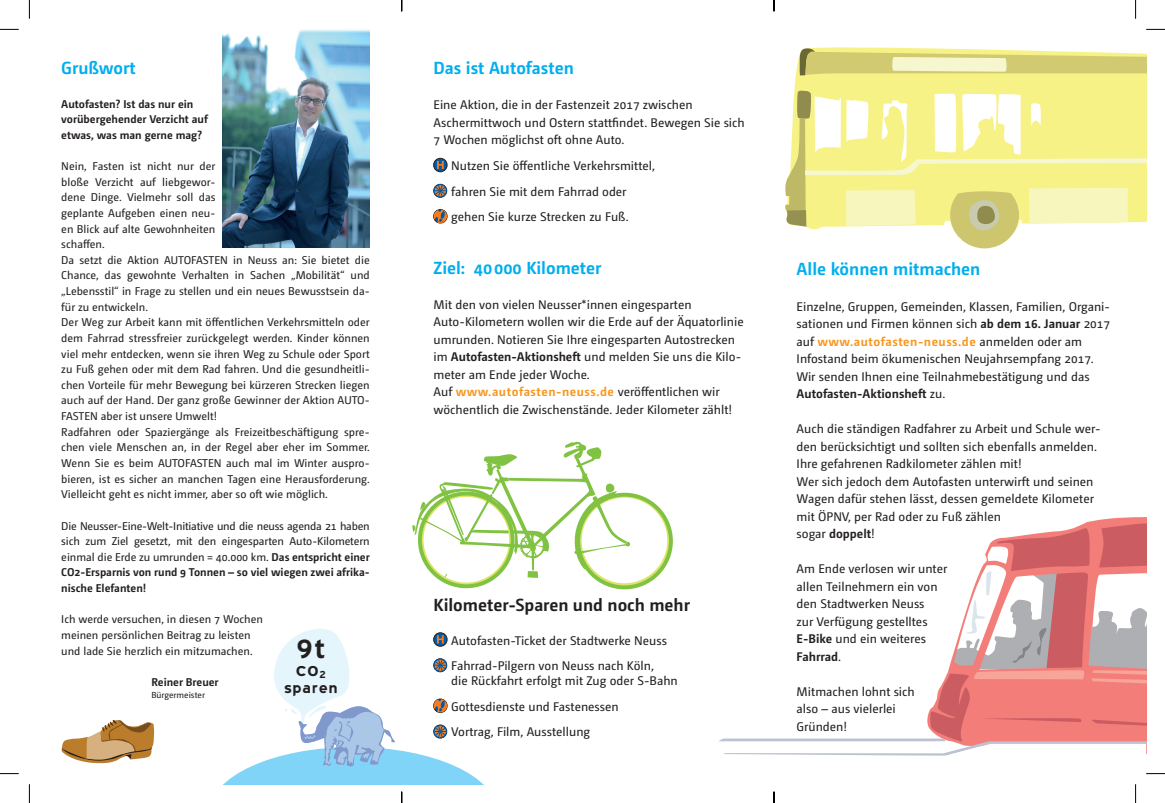
<style>
.page{position:relative;width:1165px;height:803px;background:#fff}
.page>*{position:absolute;margin:0;border:0;box-sizing:border-box;transform-origin:0 0}
.t1{font:700 32.5px "Blue Highway";color:#231f20}
.t2{font:700 17.5px "Camingo Dos";color:#00aeef}
.t3{font:700 17.5px "Camingo Dos";color:#231f20}
.t4{font:700 17.5px/17.5px "Blue Highway";color:#231f20;text-align:center}
.t5{font:12.5px/17.5px "Camingo Dos";color:#231f20}
.t6{font:11.25px/15.6px "Camingo Dos";color:#231f20}
.t7{font:700 11.25px/15.6px "Camingo Dos";color:#231f20}
.t8{font:8.75px "Camingo Dos";color:#231f20}
.s1{font-weight:700}
.s2{font-weight:700;color:#f7971d}
</style>
<div class="page">
<svg style="left:719px;top:521px;width:427px;height:235px"></svg>
<svg style="left:433px;top:158px;width:14px;height:14px"></svg>
<div style="left:433px;top:158px;width:14px;height:14px;border:1px solid #231f20;border-radius:50%"></div>
<svg style="left:437px;top:161px;width:6px;height:8px"></svg>
<svg style="left:433px;top:184px;width:14px;height:13px"></svg>
<svg style="left:433px;top:210px;width:14px;height:13px"></svg>
<img style="left:222px;top:29px;width:148px;height:218px">
<svg style="left:795px;top:47px;width:351px;height:197px"></svg>
<svg style="left:799px;top:48px;width:347px;height:27px;background:#e0db8d"></svg>
<div style="left:950px;top:181px;width:68px;height:67px;background:#cdc66e;border-radius:50%"></div>
<svg style="left:785px;top:85px;width:361px;height:146px"></svg>
<svg style="left:412px;top:441px;width:260px;height:148px"></svg>
<svg style="left:224px;top:629px;width:259px;height:155px"></svg>
<svg style="left:61px;top:720px;width:93px;height:44px"></svg>
<svg style="left:0;top:29px;width:19px;height:1px"></svg>
<svg style="left:1146px;top:29px;width:18px;height:1px"></svg>
<svg style="left:0;top:773px;width:19px;height:1px"></svg>
<svg style="left:1146px;top:773px;width:18px;height:1px"></svg>
<svg style="left:29px;top:0;width:1px;height:19px"></svg>
<svg style="left:29px;top:784px;width:1px;height:19px"></svg>
<svg style="left:1135px;top:0;width:1px;height:19px"></svg>
<svg style="left:1135px;top:784px;width:1px;height:19px"></svg>
<h2 class="t2" style="left:61px;top:58px;width:76px">Grußwort</h2>
<p class="t7" style="left:61px;top:96px;width:148px">Autofasten? Ist das nur ein vorübergehender Verzicht auf etwas, was man gerne mag?</p>
<p class="t6" style="left:61px;top:158px;width:310px">Nein, Fasten ist nicht nur der<br>bloße Verzicht auf liebgewor-<br>dene Dinge. Vielmehr soll das<br>geplante Aufgeben einen neu-<br>en Blick auf alte Gewohnheiten<br>schaffen.<br>Da setzt die Aktion AUTOFASTEN in Neuss an: Sie bietet die Chance, das gewohnte Verhalten in Sachen „Mobilität“ und „Lebensstil“ in Frage zu stellen und ein neues Bewusstsein da&shy;für zu entwickeln.<br>Der Weg zur Arbeit kann mit öffentlichen Verkehrsmitteln oder dem Fahrrad stressfreier zurückgelegt werden. Kinder können viel mehr entdecken, wenn sie ihren Weg zu Schule oder Sport zu Fuß gehen oder mit dem Rad fahren. Und die gesundheitli&shy;chen Vorteile für mehr Bewegung bei kürzeren Strecken liegen auch auf der Hand. Der ganz große Gewinner der Aktion AUTO-FASTEN aber ist unsere Umwelt!<br>Radfahren oder Spaziergänge als Freizeitbeschäftigung spre&shy;chen viele Menschen an, in der Regel aber eher im Sommer.<br>Wenn Sie es beim AUTOFASTEN auch mal im Winter auspro&shy;bieren, ist es sicher an manchen Tagen eine Herausforderung.<br>Vielleicht geht es nicht immer, aber so oft wie möglich.</p>
<p class="t6" style="left:61px;top:518px;width:310px;text-align:justify">Die Neusser-Eine-Welt-Initiative und die neuss agenda 21 haben sich zum Ziel gesetzt, mit den eingesparten Auto-Kilometern einmal die Erde zu umrunden = 40.000 km. <span class="s1">Das entspricht einer CO2-Ersparnis von rund 9 Tonnen – so viel wiegen zwei afrika&shy;nische Elefanten!</span></p>
<p class="t6" style="left:61px;top:611px;width:203px">Ich werde versuchen, in diesen 7 Wochen meinen persönlichen Beitrag zu leisten und lade Sie herzlich ein mitzumachen.</p>
<p class="t7" style="left:151px;top:674px;width:69px">Reiner Breuer</p>
<p class="t8" style="left:151px;top:690px;width:55px">Bürgermeister</p>
<h1 class="t1" style="left:295px;top:632px;width:33px">9t</h1>
<h2 class="t4" style="left:284px;top:661px;width:56px">CO<sub>2 </sub>sparen</h2>
<h2 class="t2" style="left:433px;top:58px;width:142px">Das ist Autofasten</h2>
<p class="t5" style="left:433px;top:96px;width:312px">Eine Aktion, die in der Fastenzeit 2017 zwischen<br>Aschermittwoch und Ostern stattfindet. Bewegen Sie sich<br>7 Wochen möglichst oft ohne Auto.</p>
<p class="t5" style="left:451px;top:153px;width:205px;line-height:25.6px">Nutzen Sie öffentliche Verkehrsmittel, fahren Sie mit dem Fahrrad oder gehen Sie kurze Strecken zu Fuß.</p>
<h2 class="t2" style="left:433px;top:257px;width:169px">Ziel: 40000 Kilometer</h2>
<p class="t5" style="left:433px;top:296px;width:311px">Mit den von vielen Neusser*innen eingesparten Auto-Kilometern wollen wir die Erde auf der Äquatorlinie umrunden. Notieren Sie Ihre eingesparten Autostrecken im <span class="s1">Autofasten-Aktionsheft</span> und melden Sie uns die Kilo&shy;meter am Ende jeder Woche.<br>Auf <span class="s2">www.autofasten-neuss.de</span> veröffentlichen wir wöchentlich die Zwischenstände. Jeder Kilometer zählt!</p>
<h2 class="t3" style="left:433px;top:595px;width:258px">Kilometer-Sparen und noch mehr</h2>
<p class="t5" style="left:451px;top:627px;width:217px;line-height:25.6px">Autofasten-Ticket der Stadtwerke Neuss<br>Fahrrad-Pilgern von Neuss nach Köln,</p>
<p class="t5" style="left:451px;top:668px;width:228px;line-height:25.6px">die Rückfahrt erfolgt mit Zug oder S-Bahn<br>Gottesdienste und Fastenessen<br>Vortrag, Film, Ausstellung</p>
<h2 class="t2" style="left:796px;top:258px;width:185px">Alle können mitmachen</h2>
<p class="t5" style="left:796px;top:298px;width:315px">Einzelne, Gruppen, Gemeinden, Klassen, Familien, Organi&shy;sationen und Firmen können sich <span class="s1">ab dem 16. Januar</span> 2017 auf <span class="s2">www.autofasten-neuss.de</span> anmelden oder am Infostand beim ökumenischen Neujahrsempfang 2017.<br>Wir senden Ihnen eine Teilnahmebestätigung und das <span class="s1">Autofasten-Aktionsheft</span> zu.</p>
<p class="t5" style="left:796px;top:420px;width:305px">Auch die ständigen Radfahrer zu Arbeit und Schule wer&shy;den berücksichtigt und sollten sich ebenfalls anmelden.<br>Ihre gefahrenen Radkilometer zählen mit!<br>Wer sich jedoch dem Autofasten unterwirft und seinen Wagen dafür stehen lässt, dessen gemeldete Kilometer mit ÖPNV, per Rad oder zu Fuß zählen<br>sogar <span class="s1">doppelt</span>!</p>
<p class="t5" style="left:796px;top:560px;width:152px">Am Ende verlosen wir unter allen Teilnehmern ein von den Stadtwerken Neuss<br>zur Verfügung gestelltes<br><span class="s1">E-Bike</span> und ein weiteres<br><span class="s1">Fahrrad</span>.</p>
<p class="t5" style="left:796px;top:683px;width:119px">Mitmachen lohnt sich also – aus vielerlei<br>Gründen!</p>
</div>
